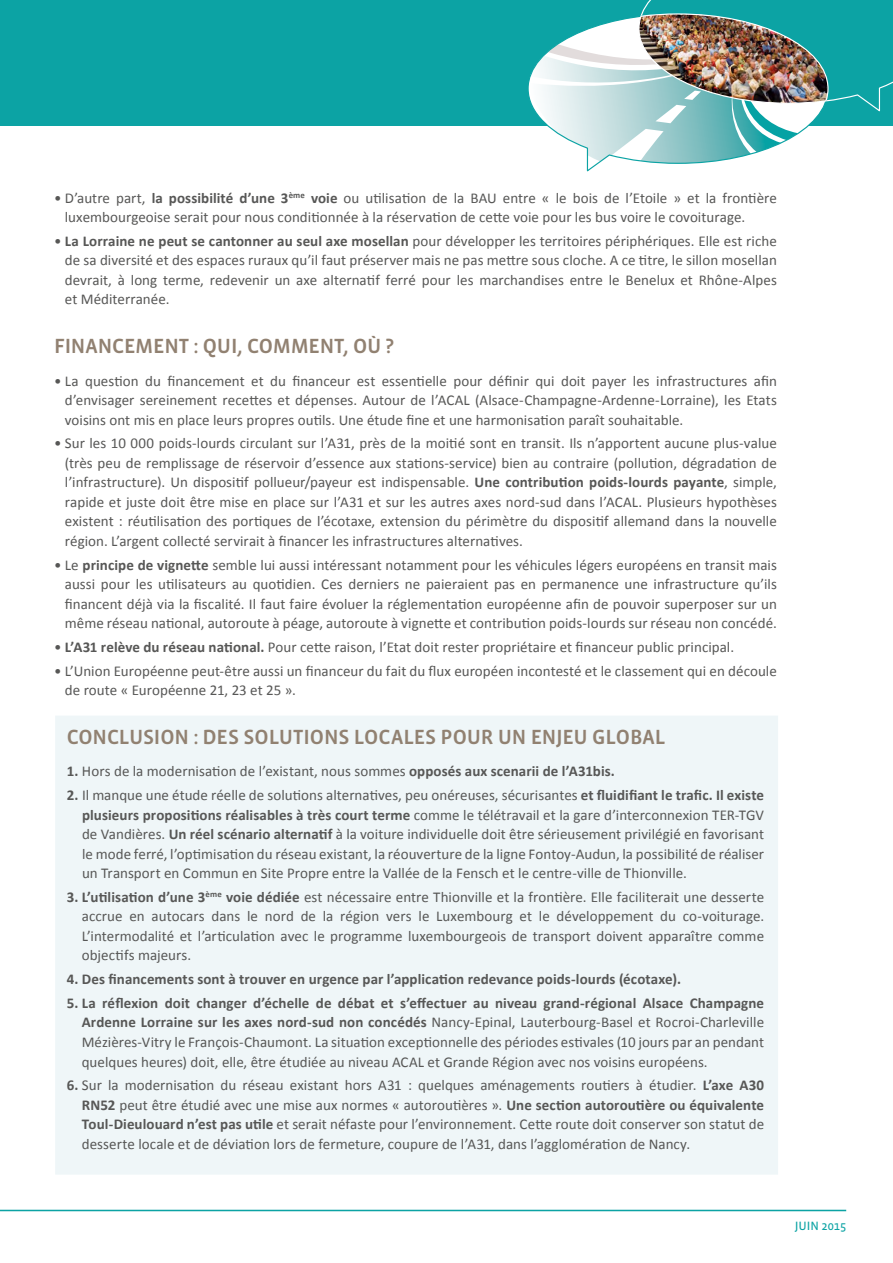
<style>
.page{position:relative;width:893px;height:1263px;background:#fff}
.page>*{position:absolute;margin:0;border:0;box-sizing:border-box;transform-origin:0 0}
.t1{font:500 21px "Vista Sans OT";letter-spacing:-.01em;color:#918171}
.t2{font:15px/19.5px "Calibri";letter-spacing:.005em;color:#575756;text-align:justify}
.t3{font:700 15px "Calibri";letter-spacing:.005em;color:#575756}
.t4{font:12.3px "Vista Sans OT";color:#0ca3a4}
.s1{font-weight:700}
</style>
<div class="page">
<div style="left:55px;top:716px;width:723px;height:459px;background:#eff6f8"></div>
<div style="left:0;top:0;width:893px;height:125px;background:#0ca3a4"></div>
<hr style="left:0;top:1210px;width:846px;height:1px;background:#0ca3a4">
<img style="left:528px;top:0;width:365px;height:163px">
<p class="t2" style="left:65px;top:188px;width:713px;text-indent:-11px">• D’autre part, <span class="s1">la possibilité d’une 3</span><sup>ème</sup> <span class="s1">voie</span> ou utilisation de la BAU entre « le bois de l’Etoile » et la frontière luxembourgeoise serait pour nous conditionnée à la réservation de cette voie pour les bus voire le covoiturage.</p>
<p class="t2" style="left:65px;top:231px;width:713px;text-indent:-11px">• <span class="s1">La Lorraine ne peut se cantonner au seul axe mosellan</span> pour développer les territoires périphériques. Elle est riche de sa diversité et des espaces ruraux qu’il faut préserver mais ne pas mettre sous cloche. A ce titre, le sillon mosellan devrait, à long terme, redevenir un axe alternatif ferré pour les marchandises entre le Benelux et Rhône-Alpes et Méditerranée.</p>
<h1 class="t1" style="left:54px;top:335px;width:342px">FINANCEMENT : QUI, COMMENT, OÙ ?</h1>
<p class="t2" style="left:65px;top:371px;width:713px;text-indent:-11px">• La question du financement et du financeur est essentielle pour définir qui doit payer les infrastructures afin d’envisager sereinement recettes et dépenses. Autour de l’ACAL (Alsace-Champagne-Ardenne-Lorraine), les Etats voisins ont mis en place leurs propres outils. Une étude fine et une harmonisation paraît souhaitable.</p>
<p class="t2" style="left:65px;top:434px;width:713px;text-indent:-11px">• Sur les 10 000 poids-lourds circulant sur l’A31, près de la moitié sont en transit. Ils n’apportent aucune plus-value (très peu de remplissage de réservoir d’essence aux stations-service) bien au contraire (pollution, dégradation de l’infrastructure). Un dispositif pollueur/payeur est indispensable. <span class="s1">Une contribution poids-lourds payante</span>, simple, rapide et juste doit être mise en place sur l’A31 et sur les autres axes nord-sud dans l’ACAL. Plusieurs hypothèses existent : réutilisation des portiques de l’écotaxe, extension du périmètre du dispositif allemand dans la nouvelle région. L’argent collecté servirait à financer les infrastructures alternatives.</p>
<p class="t2" style="left:65px;top:555px;width:713px;text-indent:-11px">• Le <span class="s1">principe de vignette</span> semble lui aussi intéressant notamment pour les véhicules légers européens en transit mais aussi pour les utilisateurs au quotidien. Ces derniers ne paieraient pas en permanence une infrastructure qu’ils financent déjà via la fiscalité. Il faut faire évoluer la réglementation européenne afin de pouvoir superposer sur un même réseau national, autoroute à péage, autoroute à vignette et contribution poids-lourds sur réseau non concédé.</p>
<p class="t2" style="left:54px;top:637px;width:682px">• <span class="s1">L’A31 relève du réseau national.</span> Pour cette raison, l’Etat doit rester propriétaire et financeur public principal.</p>
<p class="t2" style="left:65px;top:661px;width:713px;text-indent:-11px">• L’Union Européenne peut-être aussi un financeur du fait du flux européen incontesté et le classement qui en découle de route « Européenne 21, 23 et 25 ».</p>
<h1 class="t1" style="left:67px;top:726px;width:600px">CONCLUSION : DES SOLUTIONS LOCALES POUR UN ENJEU GLOBAL</h1>
<p class="t2" style="left:67px;top:762px;width:550px"><span class="s1">1.</span> Hors de la modernisation de l’existant, nous sommes <span class="s1">opposés aux scenarii de l’A31bis.</span></p>
<p class="t2" style="left:82px;top:785px;width:684px;text-indent:-15px"><span class="s1">2.</span> Il manque une étude réelle de solutions alternatives, peu onéreuses, sécurisantes <span class="s1">et fluidifiant le trafic. Il existe plusieurs propositions réalisables à très court terme</span> comme le télétravail et la gare d’interconnexion TER-TGV de Vandières. <span class="s1">Un réel scénario alternatif</span> à la voiture individuelle doit être sérieusement privilégié en favorisant le mode ferré, l’optimisation du réseau existant, la réouverture de la ligne Fontoy-Audun, la possibilité de réaliser un Transport en Commun en Site Propre entre la Vallée de la Fensch et le centre-ville de Thionville.</p>
<p class="t2" style="left:82px;top:887px;width:684px;text-indent:-15px"><span class="s1">3. L’utilisation d’une 3</span><sup>ème</sup> <span class="s1">voie dédiée</span> est nécessaire entre Thionville et la frontière. Elle faciliterait une desserte accrue en autocars dans le nord de la région vers le Luxembourg et le développement du co-voiturage.<br>L’intermodalité et l’articulation avec le programme luxembourgeois de transport doivent apparaître comme objectifs majeurs.</p>
<p class="t3" style="left:67px;top:970px;width:616px">4. Des financements sont à trouver en urgence par l’application redevance poids-lourds (écotaxe).</p>
<p class="t2" style="left:82px;top:993px;width:684px;text-indent:-15px"><span class="s1">5. La réflexion doit changer d’échelle de débat et s’effectuer au niveau grand-régional Alsace Champagne Ardenne Lorraine sur les axes nord-sud non concédés</span> Nancy-Epinal, Lauterbourg-Basel et Rocroi-Charleville Mézières-Vitry le François-Chaumont. La situation exceptionnelle des périodes estivales (10 jours par an pendant quelques heures) doit, elle, être étudiée au niveau ACAL et Grande Région avec nos voisins européens.</p>
<p class="t2" style="left:82px;top:1075px;width:684px;text-indent:-15px"><span class="s1">6.</span> Sur la modernisation du réseau existant hors A31 : quelques aménagements routiers à étudier. <span class="s1">L’axe A30<br>RN52</span> peut être étudié avec une mise aux normes « autoroutières ». <span class="s1">Une section autoroutière ou équivalente Toul-Dieulouard n’est pas utile</span> et serait néfaste pour l’environnement. Cette route doit conserver son statut de desserte locale et de déviation lors de fermeture, coupure de l’A31, dans l’agglomération de Nancy.</p>
<p class="t4" style="left:795px;top:1220px;width:53px">JUIN 2015</p>
</div>
